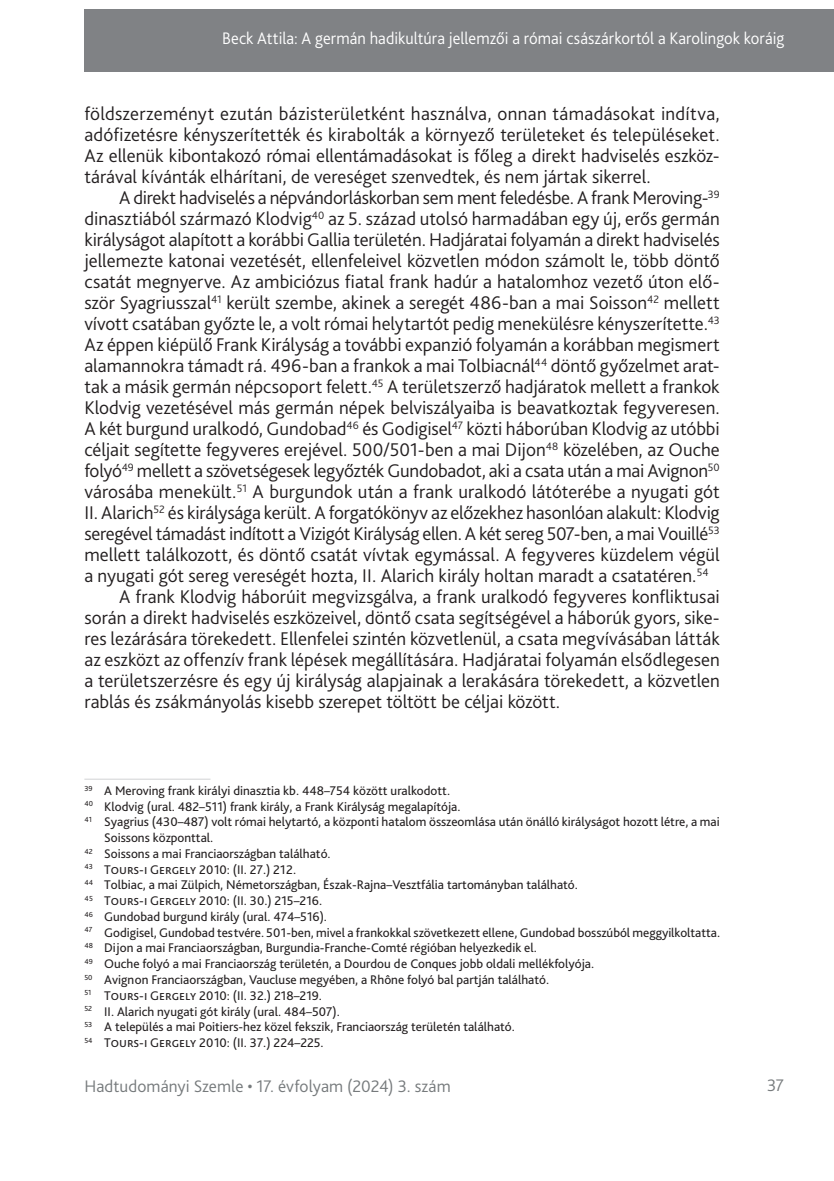
<style>
.page{position:relative;width:834px;height:1181px;background:#fff}
.page>*{position:absolute;margin:0;border:0;box-sizing:border-box;transform-origin:0 0}
._1__Body{font:300 19.25px/21px "Bliss Pro";color:#231f20;text-align:justify}
.t1{font:300 17.5px "Bliss Pro";color:#fff;scale:.95 1}
.t2{font:300 17.5px "Bliss Pro";letter-spacing:.005em;color:#767a7c}
.Lábjegyzet{font:13.12px/15.8px "Bliss Pro";color:#231f20}
</style>
<div class="page">
<div style="left:84px;top:9px;width:749px;height:63px;background:#808285"></div>
<hr style="left:84px;top:779px;width:126px;height:1px;background:#d1d2d4">
<p class="t1" style="left:222px;top:27px;width:593px">Beck Attila: A germán hadikultúra jellemzői a római császárkortól a Karolingok koráig</p>
<p class="_1__Body" style="left:84px;top:103px;width:637px">földszerzeményt ezután bázisterületként használva, onnan támadásokat indítva, adófizetésre kényszerítették és kirabolták a környező területeket és településeket.<br>Az ellenük kibontakozó római ellentámadásokat is főleg a direkt hadviselés eszköz&shy;tárával kívánták elhárítani, de vereséget szenvedtek, és nem jártak sikerrel.</p>
<p class="_1__Body" style="left:84px;top:187px;width:637px;text-indent:35px">A direkt hadviselés a népvándorláskorban sem ment feledésbe. A frank Meroving-<sup>39 </sup>dinasztiából származó Klodvig<sup>40</sup> az -5. század utolsó harmadában egy új, erős germán királyságot alapított a korábbi Gallia területén. Hadjáratai folyamán a direkt hadviselés jellemezte katonai vezetését, ellenfeleivel közvetlen módon számolt le, több döntő csatát megnyerve. Az ambiciózus fiatal frank hadúr a hatalomhoz vezető úton elő&shy;ször Syagriusszal<sup>41</sup> került szembe, akinek a seregét 486-ban a mai Soisson<sup>42</sup> mellett vívott csatában győzte le, a volt római helytartót pedig menekülésre kényszerítette.<sup>43<br></sup>Az éppen kiépülő Frank Királyság a további expanzió folyamán a korábban megismert alamannokra támadt rá. 496-ban a frankok a mai Tolbiacnál<sup>44</sup> döntő győzelmet arat&shy;tak a másik germán népcsoport felett.<sup>45</sup> A területszerző hadjáratok mellett a frankok Klodvig vezetésével más germán népek belviszályaiba is beavatkoztak fegyveresen.<br>A két burgund uralkodó, Gundobad<sup>46</sup> és Godigisel<sup>47</sup> közti háborúban Klodvig az utóbbi céljait segítette fegyveres erejével. 500/501-ben a mai Dijon<sup>48</sup> közelében, az Ouche folyó<sup>49</sup> mellett a szövetségesek legyőzték Gundobadot, aki a csata után a mai Avignon<sup>50 </sup>városába menekült.<sup>51</sup> A burgundok után a frank uralkodó látóterébe a nyugati gót II. Alarich<sup>52</sup> és királysága került. A forgatókönyv az előzekhez hasonlóan alakult: Klodvig seregével támadást indított a Vizigót Királyság ellen. A két sereg 507-ben, a mai Vouillé<sup>53 </sup>mellett találkozott, és döntő csatát vívtak egymással. A fegyveres küzdelem végül a nyugati gót sereg vereségét hozta, II. Alarich király holtan maradt a csatatéren.<sup>54</sup></p>
<p class="_1__Body" style="left:84px;top:586px;width:637px;text-indent:35px">A frank Klodvig háborúit megvizsgálva, a frank uralkodó fegyveres konfliktusai során a direkt hadviselés eszközeivel, döntő csata segítségével a háborúk gyors, sike&shy;res lezárására törekedett. Ellenfelei szintén közvetlenül, a csata megvívásában látták az eszközt az offenzív frank lépések megállítására. Hadjáratai folyamán elsődlegesen a területszerzésre és egy új királyság alapjainak a lerakására törekedett, a közvetlen rablás és zsákmányolás kisebb szerepet töltött be céljai között.</p>
<p class="Lábjegyzet" style="left:84px;top:782px;width:367px"><sup>39</sup> A Meroving frank királyi dinasztia kb. 448–754 között uralkodott.</p>
<p class="Lábjegyzet" style="left:84px;top:798px;width:377px"><sup>40</sup> Klodvig (ural. 482–511) frank király, a Frank Királyság megalapítója.</p>
<p class="Lábjegyzet" style="left:104px;top:814px;width:617px;text-indent:-20px"><sup>41</sup> Syagrius (430–487) volt római helytartó, a központi hatalom összeomlása után önálló királyságot hozott létre, a mai<br>Soissons központtal.</p>
<p class="Lábjegyzet" style="left:84px;top:845px;width:248px"><sup>42</sup> Soissons a mai Franciaországban található.</p>
<p class="Lábjegyzet" style="left:84px;top:861px;width:213px"><sup>43</sup> Tours-i Gergely 2010: (II. -27.) 212.</p>
<p class="Lábjegyzet" style="left:84px;top:877px;width:495px"><sup>44</sup> Tolbiac, a mai Zülpich, Németországban, Észak-Rajna–Vesztfália tartományban található.</p>
<p class="Lábjegyzet" style="left:84px;top:892px;width:239px"><sup>45</sup> Tours-i Gergely 2010: (II. -30.) 215–216.</p>
<p class="Lábjegyzet" style="left:84px;top:908px;width:244px"><sup>46</sup> Gundobad burgund király (ural. 474–516).</p>
<p class="Lábjegyzet" style="left:84px;top:924px;width:637px"><sup>47</sup> Godigisel, Gundobad testvére. 501-ben, mivel a frankokkal szövetkezett ellene, Gundobad bosszúból meggyilkoltatta.</p>
<p class="Lábjegyzet" style="left:84px;top:940px;width:454px"><sup>48</sup> Dijon a mai Franciaországban, Burgundia-Franche-Comté régióban helyezkedik el.</p>
<p class="Lábjegyzet" style="left:84px;top:955px;width:511px"><sup>49</sup> Ouche folyó a mai Franciaország területén, a Dourdou de Conques jobb oldali mellékfolyója.</p>
<p class="Lábjegyzet" style="left:84px;top:971px;width:466px"><sup>50</sup> Avignon Franciaországban, Vaucluse megyében, a Rhône folyó bal partján található.</p>
<p class="Lábjegyzet" style="left:84px;top:987px;width:239px"><sup>51</sup> Tours-i Gergely 2010: (II. -32.) 218–219.</p>
<p class="Lábjegyzet" style="left:84px;top:1003px;width:257px"><sup>52</sup> II. Alarich nyugati gót király (ural. 484–507).</p>
<p class="Lábjegyzet" style="left:84px;top:1018px;width:432px"><sup>53</sup> A település a mai Poitiers-hez közel fekszik, Franciaország területén található.</p>
<p class="Lábjegyzet" style="left:84px;top:1034px;width:241px"><sup>54</sup> Tours-i Gergely 2010: (II. -37.) 224–225.</p>
<p class="t2" style="left:84px;top:1075px;width:368px">Hadtudományi Szemle • 17. évfolyam (2024) 3. szám</p>
<p class="t2" style="left:766px;top:1074px;width:19px">37</p>
</div>
